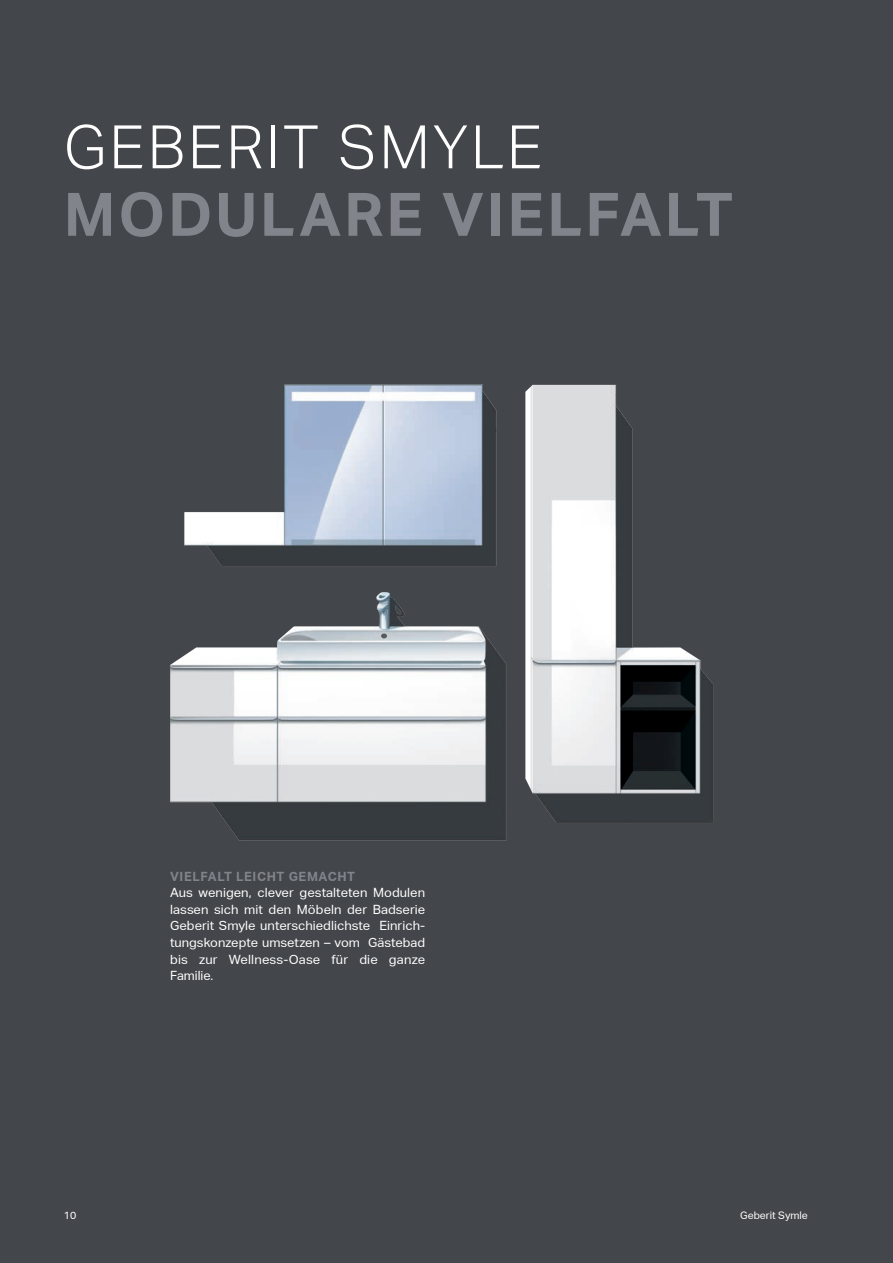
<style>
.page{position:relative;width:893px;height:1263px;background:#43464a}
.page>*{position:absolute;margin:0;border:0;box-sizing:border-box;transform-origin:0 0}
.Header_40_45_bold_al{font:700 60px "Aktiv Grotesk Geberit";letter-spacing:.05em;color:#82848c}
.Header_40_45_light_a{font:300 60px "Aktiv Grotesk Geberit";letter-spacing:.05em;color:#fff}
.Body_copy_8_5_11_reg{font:12.75px/16.5px "Aktiv Grotesk Geberit";color:#fff;text-align:justify}
.Body_header_8_5_11_b{font:700 12.75px "Aktiv Grotesk Geberit";letter-spacing:.05em;color:#82848c}
.t1{font:10.5px "Aktiv Grotesk Geberit";color:#fff}
</style>
<div class="page">
<img style="left:170px;top:384px;width:543px;height:457px">
<p class="Header_40_45_light_a" style="left:64px;top:112px;width:480px">GEBERIT SMYLE</p>
<p class="Header_40_45_bold_al" style="left:64px;top:180px;width:671px">MODULARE VIELFALT</p>
<p class="Body_header_8_5_11_b" style="left:170px;top:869px;width:187px">VIELFALT LEICHT GEMACHT</p>
<p class="Body_copy_8_5_11_reg" style="left:170px;top:885px;width:257px">Aus wenigen, clever gestalteten Modulen lassen sich mit den Möbeln der Badserie Geberit Smyle unterschiedlichste Einrich&shy;tungskonzepte umsetzen – vom Gästebad bis zur Wellness-Oase für die ganze Familie.</p>
<p class="t1" style="left:64px;top:1209px;width:14px">10</p>
<p class="t1" style="left:740px;top:1209px;width:69px">Geberit Symle</p>
</div>
